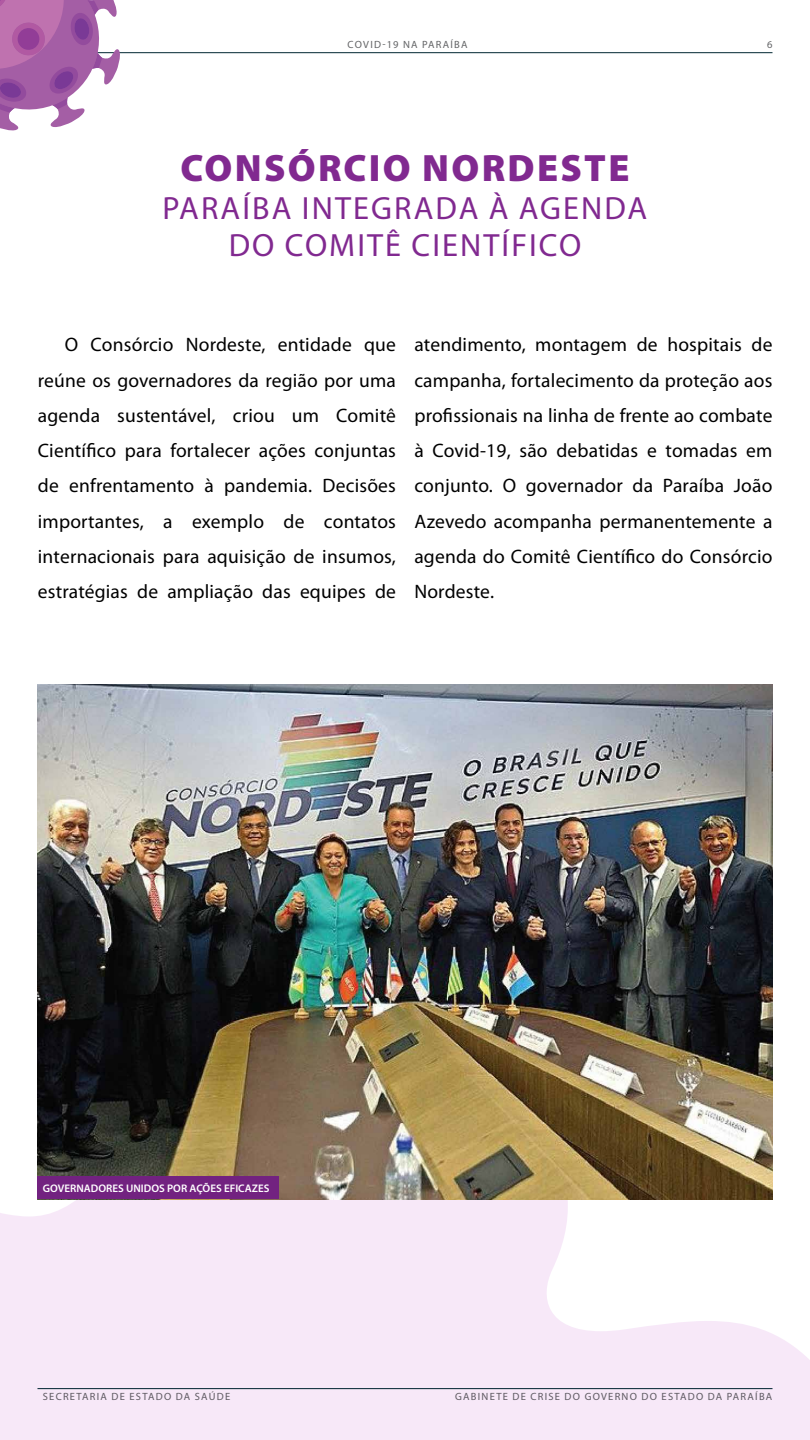
<style>
.page{position:relative;width:810px;height:1440px;background:#fff}
.page>*{position:absolute;margin:0;border:0;box-sizing:border-box;transform-origin:0 0}
.t1{font:900 38.25px "Myriad Pro";letter-spacing:.06em;color:#812990}
.t2{font:32.25px/37.7px "Myriad Pro";letter-spacing:.065em;color:#812990;text-align:center}
.t3{font:19.5px/35.2px "Myriad Pro";letter-spacing:.01em;color:#000;text-align:justify}
.t4{font:600 11.02px "Myriad Pro";color:#fff}
.t5{font:10.5px "Myriad Pro";letter-spacing:.12em;color:#636466}
</style>
<div class="page">
<hr style="left:38px;top:52px;width:734px;height:1px;background:#002732">
<svg style="left:0;top:0;width:122px;height:131px"></svg>
<svg style="left:0;top:1074px;width:810px;height:366px;fill:#f7e8f8"></svg>
<img style="left:38px;top:684px;width:734px;height:515px">
<div style="left:38px;top:1177px;width:241px;height:22px;background:#722280"></div>
<p class="t5" style="left:348px;top:38px;width:121px">COVID-19 NA PARAÍBA</p>
<h1 class="t1" style="left:181px;top:142px;width:450px">CONSÓRCIO NORDESTE</h1>
<h2 class="t2" style="left:163px;top:188px;width:486px">PARAÍBA INTEGRADA À AGENDA<br>DO COMITÊ CIENTÍFICO</h2>
<p class="t5" style="left:767px;top:38px;width:7px">6</p>
<p class="t3" style="left:38px;top:327px;width:360px;text-indent:27px">O Consórcio Nordeste, entidade que reúne os governadores da região por uma agenda sustentável, criou um Comitê Científico para fortalecer ações conjuntas de enfrentamento à pandemia. Decisões importantes, a exemplo de contatos internacionais para aquisição de insumos, estratégias de ampliação das equipes de</p>
<p class="t3" style="left:414px;top:327px;width:360px">atendimento, montagem de hospitais de campanha, fortalecimento da proteção aos profissionais na linha de frente ao combate à Covid-19, são debatidas e tomadas em conjunto. O governador da Paraíba João Azevedo acompanha permanentemente a agenda do Comitê Científico do Consórcio Nordeste.</p>
<p class="t4" style="left:43px;top:1181px;width:228px">GOVERNADORES UNIDOS POR AÇÕES EFICAZES</p>
<p class="t5" style="left:43px;top:1390px;width:189px">SECRETARIA DE ESTADO DA SAÚDE</p>
<p class="t5" style="left:455px;top:1390px;width:319px">GABINETE DE CRISE DO GOVERNO DO ESTADO DA PARAÍBA</p>
</div>
